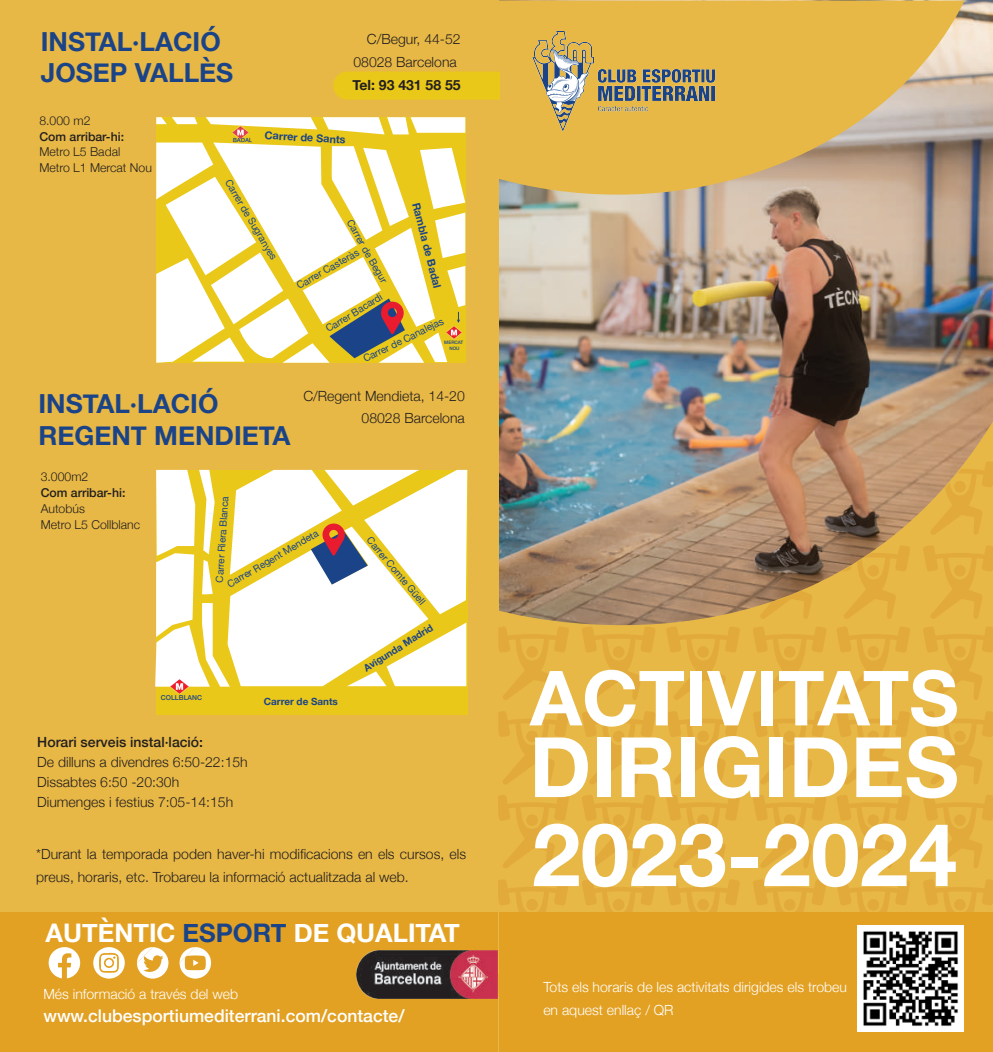
<style>
.page{position:relative;width:993px;height:1052px;background:#fff}
.page>*{position:absolute;margin:0;border:0;box-sizing:border-box;transform-origin:0 0}
.t1{font:700 87.5px "Helvetica Neue";color:#fff}
.t2{font:700 26.25px/31.5px "Helvetica Neue";color:#1b4488}
.t3{font:700 25.55px "Helvetica Neue";color:#fff}
.t4{font:500 17.5px "Helvetica Neue";color:#fff}
.t5{font:300 14px/22.8px "Helvetica Neue";color:#231f20;text-align:right}
.t6{font:300 14px/22.8px "Helvetica Neue";color:#fff}
.t7{font:500 14px "Helvetica Neue";color:#231f20}
.t8{font:700 14px "Helvetica Neue";color:#231f20}
.t9{font:300 12.25px/15.8px "Helvetica Neue";color:#231f20}
.t10{font:500 12.25px "Helvetica Neue";color:#231f20}
.t11{font:700 10.85px "Helvetica Neue";color:#1b4488}
.t12{font:9.97px "Helvetica Neue";color:#1b4488}
.t13{font:700 9.97px "Helvetica Neue";color:#1b4488}
.t14{font:500 6.83px "Helvetica Neue";color:#1b4488}
.t15{font:500 4.55px/5.6px "Helvetica Neue";color:#1b4488;text-align:center}
.s1{color:#1b4488}
</style>
<div class="page">
<div style="left:0;top:0;width:992px;height:1052px;background:#e8b846"></div>
<img style="left:499px;top:0;width:493px;height:421px">
<img style="left:497px;top:421px;width:495px;height:631px">
<svg style="left:495px;top:1px;width:469px;height:194px"></svg>
<div style="left:821px;top:479px;width:12px;height:12px;background:#c19877;border-radius:50%"></div>
<svg style="left:754px;top:485px;width:90px;height:53px;background:#b5896a"></svg>
<svg style="left:773px;top:421px;width:75px;height:54px;background:#ba8564"></svg>
<svg style="left:498px;top:879px;width:71px;height:74px"></svg>
<div style="left:526px;top:899px;width:11px;height:11px;background:#e2aa3a;border-radius:50%"></div>
<svg style="left:581px;top:879px;width:74px;height:33px"></svg>
<div style="left:612px;top:899px;width:12px;height:11px;background:#e2aa3a;border-radius:50%"></div>
<svg style="left:666px;top:879px;width:74px;height:33px"></svg>
<div style="left:697px;top:899px;width:11px;height:11px;background:#e2aa3a;border-radius:50%"></div>
<svg style="left:752px;top:545px;width:74px;height:74px"></svg>
<svg style="left:783px;top:565px;width:12px;height:11px"></svg>
<svg style="left:752px;top:879px;width:74px;height:33px"></svg>
<div style="left:783px;top:899px;width:12px;height:11px;background:#e2aa3a;border-radius:50%"></div>
<svg style="left:836px;top:879px;width:74px;height:33px"></svg>
<div style="left:867px;top:899px;width:11px;height:11px;background:#e2aa3a;border-radius:50%"></div>
<svg style="left:836px;top:545px;width:74px;height:74px"></svg>
<div style="left:867px;top:565px;width:11px;height:11px;background:#e2aa3a;border-radius:50%"></div>
<svg style="left:922px;top:545px;width:70px;height:74px"></svg>
<div style="left:953px;top:565px;width:12px;height:11px;background:#e2aa3a;border-radius:50%"></div>
<svg style="left:922px;top:461px;width:70px;height:74px"></svg>
<div style="left:953px;top:481px;width:12px;height:11px;background:#e2aa3a;border-radius:50%"></div>
<svg style="left:922px;top:879px;width:70px;height:33px"></svg>
<div style="left:953px;top:899px;width:12px;height:11px;background:#e2aa3a;border-radius:50%"></div>
<div style="left:333px;top:72px;width:166px;height:28px;background:#e9c81a"></div>
<div style="left:156px;top:117px;width:309px;height:246px;background:#e9c81a"></div>
<svg style="left:156px;top:117px;width:41px;height:7px"></svg>
<svg style="left:206px;top:117px;width:259px;height:17px"></svg>
<img style="left:233px;top:127px;width:15px;height:11px">
<svg style="left:156px;top:142px;width:309px;height:221px"></svg>
<div style="left:156px;top:470px;width:311px;height:244px;background:#e9c81a"></div>
<img style="left:170px;top:686px;width:19px;height:7px">
<svg style="left:155px;top:470px;width:312px;height:216px"></svg>
<img style="left:529px;top:22px;width:194px;height:115px">
<div style="left:0;top:912px;width:497px;height:140px;background:#e3a123"></div>
<img style="left:356px;top:950px;width:141px;height:48px">
<svg style="left:48px;top:947px;width:32px;height:31px"></svg>
<div style="left:93px;top:947px;width:32px;height:31px;background:#fff;border-radius:50%"></div>
<svg style="left:99px;top:953px;width:20px;height:19px"></svg>
<div style="left:106px;top:959px;width:6px;height:7px;background:#fff;border-radius:50%"></div>
<svg style="left:137px;top:947px;width:31px;height:31px"></svg>
<svg style="left:179px;top:947px;width:32px;height:31px"></svg>
<svg style="left:498px;top:626px;width:494px;height:242px"></svg>
<div style="left:499px;top:912px;width:493px;height:139px;background:#e3a123"></div>
<img style="left:857px;top:925px;width:106px;height:106px">
<h2 class="t2" style="left:41px;top:26px;width:194px">INSTAL·LACIÓ<br>JOSEP VALLÈS</h2>
<p class="t5" style="left:353px;top:27px;width:109px">C/Begur, 44-52<br>08028 Barcelona</p>
<p class="t8" style="left:352px;top:74px;width:110px">Tel: 93 431 58 55</p>
<p class="t9" style="left:39px;top:112px;width:53px">8.000 m2</p>
<p class="t10" style="left:39px;top:126px;width:86px">Com arribar-hi:</p>
<p class="t9" style="left:39px;top:143px;width:114px">Metro L5 Badal<br>Metro L1 Mercat Nou</p>
<p class="t11" style="left:233px;top:125px;width:114px;rotate:3deg"><sub>BADAL</sub> Carrer de Sants</p>
<p class="t12" style="left:233px;top:176px;width:93px;rotate:59deg">Carrer de Sugranyes</p>
<p class="t11" style="left:424px;top:201px;width:89px;rotate:76deg">Rambla de Badal</p>
<p class="t12" style="left:355px;top:217px;width:73px;rotate:60deg">Carrer de Begur</p>
<p class="t12" style="left:360px;top:352px;width:90px;rotate:-26deg">Carrer de Canalejas</p>
<p class="t12" style="left:294px;top:280px;width:72px;rotate:-30deg">Carrer Casteràs</p>
<p class="t12" style="left:322px;top:323px;width:66px;rotate:-32deg">Carrer Bacardi</p>
<p class="t15" style="left:444px;top:339px;width:21px">MERCAT<br>NOU</p>
<h2 class="t2" style="left:38px;top:389px;width:253px">INSTAL·LACIÓ<br>REGENT MENDIETA</h2>
<p class="t5" style="left:303px;top:383px;width:163px">C/Regent Mendieta, 14-20<br>08028 Barcelona</p>
<p class="t9" style="left:41px;top:468px;width:49px">3.000m2</p>
<p class="t10" style="left:41px;top:483px;width:86px">Com arribar-hi:</p>
<p class="t9" style="left:41px;top:500px;width:101px">Autobús<br>Metro L5 Collblanc</p>
<p class="t12" style="left:212px;top:582px;width:88px;rotate:-86deg">Carrer Riera Blanca</p>
<p class="t12" style="left:224px;top:578px;width:105px;rotate:-30deg">Carrer Regent Mendeta</p>
<p class="t12" style="left:374px;top:533px;width:87px;rotate:50deg">Carrer Comte Güell</p>
<p class="t14" style="left:161px;top:692px;width:43px">COLLBLANC</p>
<p class="t13" style="left:264px;top:693px;width:76px">Carrer de Sants</p>
<p class="t13" style="left:360px;top:662px;width:81px;rotate:-32deg">Avigunda Madrid</p>
<p class="t7" style="left:37px;top:730px;width:167px">Horari serveis instal·lació:</p>
<p class="t5" style="left:37px;top:751px;width:212px;line-height:20.1px;text-align:left">De dilluns a divendres 6:50-22:15h<br>Dissabtes 6:50 -20:30h<br>Diumenges i festius 7:05-14:15h</p>
<p class="t5" style="left:36px;top:841px;width:431px;text-align:left">*Durant la temporada poden haver-hi modificacions en els cursos, els preus, horaris, etc. Trobareu la informació actualitzada al web.</p>
<h3 class="t3" style="left:46px;top:912px;width:415px">AUTÈNTIC <span class="s1">ESPORT</span> DE QUALITAT</h3>
<p class="t6" style="left:43px;top:981px;width:196px">Més informació a través del web</p>
<p class="t4" style="left:43px;top:1001px;width:362px">www.clubesportiumediterrani.com/contacte/</p>
<h1 class="t1" style="left:531px;top:786px;width:426px">2023-2024</h1>
<p class="t6" style="left:543px;top:974px;width:305px">Tots els horaris de les activitats dirigides els trobeu en aquest enllaç / QR</p>
</div>
